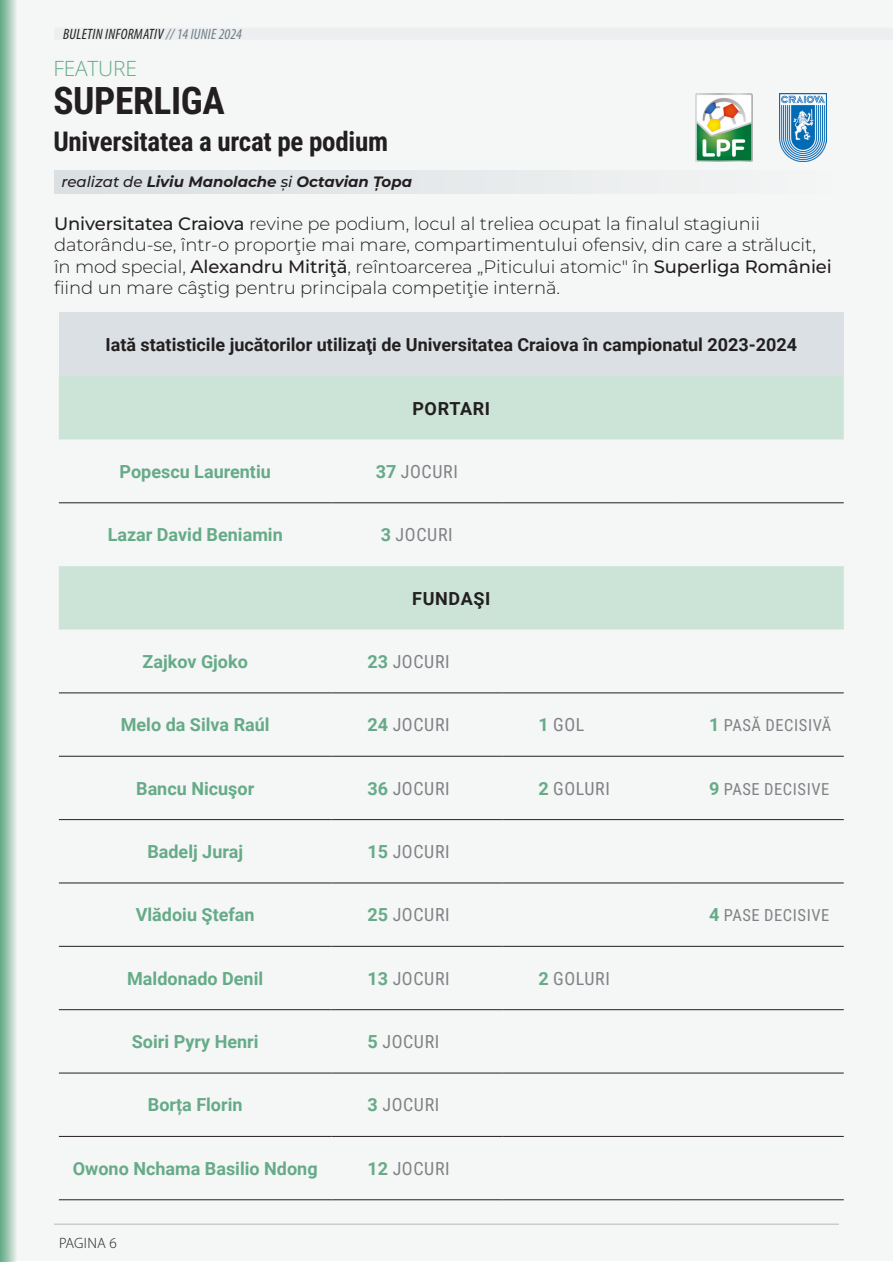
<style>
.page{position:relative;width:893px;height:1263px;background:#fff}
.page>*{position:absolute;margin:0;border:0;box-sizing:border-box;transform-origin:0 0}
.t1{font:700 37.5px "Roboto Condensed";letter-spacing:-.01em;color:#231f20}
.t2{font:700 27px "Roboto Condensed";letter-spacing:-.01em;color:#231f20}
.t3{font:300 21px "Open Sans";letter-spacing:-.01em;color:#66ab88}
.t4{font:300 18px/21.6px "Montserrat";letter-spacing:-.005em;color:#231f20}
.t5{font:700 18px "Roboto";color:#66ab88}
.t6{font:18px "Roboto Condensed";letter-spacing:.035em;color:#808285}
.t7{font:700 18px "Roboto";color:#231f20}
.t8{font:700 18px "Roboto";letter-spacing:.035em;color:#231f20}
.t9{font:16.5px "Roboto Condensed";letter-spacing:.035em;color:#808285}
.t10{font:italic 700 15px "Montserrat";color:#231f20}
.t11{font:italic condensed 15px "Myriad Pro";letter-spacing:.02em;color:#231f20}
.t12{font:300 15px "Myriad Pro";letter-spacing:.02em;color:#231f20}
.s1{color:#6c7d86}
.s2{font-weight:500}
.s3{font-family:"Roboto";font-weight:700;color:#66ab88}
.s4{font-family:"Roboto";font-weight:700;font-size:18px;color:#66ab88}
</style>
<div class="page">
<div style="left:0;top:0;width:893px;height:1261px;background:#f5f6f6"></div>
<div style="left:54px;top:28px;width:839px;height:12px;background:#eceeef"></div>
<hr style="left:54px;top:1224px;width:785px;height:1px;background:#231f20">
<svg style="left:0;top:0;width:16px;height:1262px;background:#a0c9b4"></svg>
<div style="left:54px;top:171px;width:785px;height:23px;background:linear-gradient(to right,#d9dfe1,#f4f5f5)"></div>
<img style="left:779px;top:94px;width:48px;height:67px">
<img style="left:695px;top:94px;width:58px;height:67px">
<div style="left:59px;top:313px;width:785px;height:63px;background:#dae0e4"></div>
<svg style="left:59px;top:376px;width:785px;height:253px;fill:#d2e6dc"></svg>
<hr style="left:59px;top:502px;width:273px;height:1px;background:#231f20">
<hr style="left:332px;top:502px;width:170px;height:1px;background:#231f20">
<hr style="left:502px;top:502px;width:171px;height:1px;background:#231f20">
<hr style="left:673px;top:502px;width:171px;height:1px;background:#231f20">
<hr style="left:59px;top:693px;width:273px;height:1px;background:#231f20">
<hr style="left:332px;top:693px;width:170px;height:1px;background:#231f20">
<hr style="left:502px;top:693px;width:171px;height:1px;background:#231f20">
<hr style="left:673px;top:693px;width:171px;height:1px;background:#231f20">
<hr style="left:59px;top:756px;width:273px;height:1px;background:#231f20">
<hr style="left:332px;top:756px;width:170px;height:1px;background:#231f20">
<hr style="left:502px;top:756px;width:171px;height:1px;background:#231f20">
<hr style="left:673px;top:756px;width:171px;height:1px;background:#231f20">
<hr style="left:59px;top:819px;width:273px;height:1px;background:#231f20">
<hr style="left:332px;top:819px;width:170px;height:1px;background:#231f20">
<hr style="left:502px;top:819px;width:171px;height:1px;background:#231f20">
<hr style="left:673px;top:819px;width:171px;height:1px;background:#231f20">
<hr style="left:59px;top:883px;width:273px;height:1px;background:#231f20">
<hr style="left:332px;top:883px;width:170px;height:1px;background:#231f20">
<hr style="left:502px;top:883px;width:171px;height:1px;background:#231f20">
<hr style="left:673px;top:883px;width:171px;height:1px;background:#231f20">
<hr style="left:59px;top:946px;width:273px;height:1px;background:#231f20">
<hr style="left:332px;top:946px;width:170px;height:1px;background:#231f20">
<hr style="left:502px;top:946px;width:171px;height:1px;background:#231f20">
<hr style="left:673px;top:946px;width:171px;height:1px;background:#231f20">
<hr style="left:59px;top:1009px;width:273px;height:1px;background:#231f20">
<hr style="left:332px;top:1009px;width:170px;height:1px;background:#231f20">
<hr style="left:502px;top:1009px;width:171px;height:1px;background:#231f20">
<hr style="left:673px;top:1009px;width:171px;height:1px;background:#231f20">
<hr style="left:59px;top:1073px;width:273px;height:1px;background:#231f20">
<hr style="left:332px;top:1073px;width:170px;height:1px;background:#231f20">
<hr style="left:502px;top:1073px;width:171px;height:1px;background:#231f20">
<hr style="left:673px;top:1073px;width:171px;height:1px;background:#231f20">
<hr style="left:59px;top:1136px;width:273px;height:1px;background:#231f20">
<hr style="left:332px;top:1136px;width:170px;height:1px;background:#231f20">
<hr style="left:502px;top:1136px;width:171px;height:1px;background:#231f20">
<hr style="left:673px;top:1136px;width:171px;height:1px;background:#231f20">
<hr style="left:59px;top:1199px;width:273px;height:1px;background:#231f20">
<hr style="left:332px;top:1199px;width:170px;height:1px;background:#231f20">
<hr style="left:502px;top:1199px;width:171px;height:1px;background:#231f20">
<hr style="left:673px;top:1199px;width:171px;height:1px;background:#231f20">
<p class="t11" style="left:63px;top:25px;width:180px">BULETIN INFORMATIV <span class="s1">// 14 IUNIE 2024</span></p>
<p class="t3" style="left:53px;top:54px;width:85px">FEATURE</p>
<p class="t1" style="left:53px;top:74px;width:173px">SUPERLIGA</p>
<p class="t2" style="left:53px;top:123px;width:336px">Universitatea a urcat pe podium</p>
<p class="t10" style="left:61px;top:171px;width:352px"><span class="s2">realizat de</span> Liviu Manolache <span class="s2">și</span> Octavian Țopa</p>
<p class="t4" style="left:54px;top:212px;width:779px"><span class="s2">Universitatea Craiova</span> revine pe podium, locul al treliea ocupat la finalul stagiunii datorându-se, într-o proporţie mai mare, compartimentului ofensiv, din care a strălucit, în mod special, <span class="s2">Alexandru Mitriţă</span>, reîntoarcerea „Piticului atomic" în <span class="s2">Superliga României </span>fiind un mare câştig pentru principala competiţie internă.</p>
<p class="t7" style="left:106px;top:332px;width:693px">Iată statisticile jucătorilor utilizaţi de Universitatea Craiova în campionatul 2023-2024</p>
<p class="t8" style="left:412px;top:395px;width:79px">PORTARI</p>
<p class="t5" style="left:120px;top:459px;width:153px">Popescu Laurentiu</p>
<p class="t6" style="left:376px;top:459px;width:84px"><span class="s3">37</span> JOCURI</p>
<p class="t5" style="left:108px;top:522px;width:177px">Lazar David Beniamin</p>
<p class="t6" style="left:381px;top:522px;width:73px"><span class="s3">3</span> JOCURI</p>
<p class="t8" style="left:412px;top:586px;width:80px">FUNDAŞI</p>
<p class="t5" style="left:143px;top:649px;width:107px">Zajkov Gjoko</p>
<p class="t6" style="left:368px;top:649px;width:84px"><span class="s3">23</span> JOCURI</p>
<p class="t5" style="left:121px;top:712px;width:150px">Melo da Silva Raúl</p>
<p class="t6" style="left:368px;top:712px;width:84px"><span class="s3">24</span> JOCURI</p>
<p class="t6" style="left:538px;top:712px;width:48px"><span class="s3">1</span> GOL</p>
<p class="t9" style="left:709px;top:714px;width:124px"><span class="s4">1</span> PASĂ DECISIVĂ</p>
<p class="t5" style="left:136px;top:776px;width:120px">Bancu Nicuşor</p>
<p class="t6" style="left:368px;top:776px;width:84px"><span class="s3">36</span> JOCURI</p>
<p class="t6" style="left:538px;top:776px;width:73px"><span class="s3">2</span> GOLURI</p>
<p class="t9" style="left:709px;top:777px;width:122px"><span class="s4">9</span> PASE DECISIVE</p>
<p class="t5" style="left:147px;top:839px;width:97px">Badelj Juraj</p>
<p class="t6" style="left:368px;top:839px;width:84px"><span class="s3">15</span> JOCURI</p>
<p class="t5" style="left:136px;top:902px;width:120px">Vlădoiu Ştefan</p>
<p class="t6" style="left:368px;top:902px;width:84px"><span class="s3">25</span> JOCURI</p>
<p class="t9" style="left:709px;top:904px;width:122px"><span class="s4">4</span> PASE DECISIVE</p>
<p class="t5" style="left:127px;top:966px;width:138px">Maldonado Denil</p>
<p class="t6" style="left:368px;top:966px;width:84px"><span class="s3">13</span> JOCURI</p>
<p class="t6" style="left:538px;top:966px;width:73px"><span class="s3">2</span> GOLURI</p>
<p class="t5" style="left:132px;top:1029px;width:128px">Soiri Pyry Henri</p>
<p class="t6" style="left:368px;top:1029px;width:73px"><span class="s3">5</span> JOCURI</p>
<p class="t5" style="left:148px;top:1092px;width:96px">Borța Florin</p>
<p class="t6" style="left:368px;top:1092px;width:73px"><span class="s3">3</span> JOCURI</p>
<p class="t5" style="left:73px;top:1156px;width:246px">Owono Nchama Basilio Ndong</p>
<p class="t6" style="left:368px;top:1156px;width:84px"><span class="s3">12</span> JOCURI</p>
<p class="t12" style="left:59px;top:1234px;width:59px">PAGINA 6</p>
</div>
